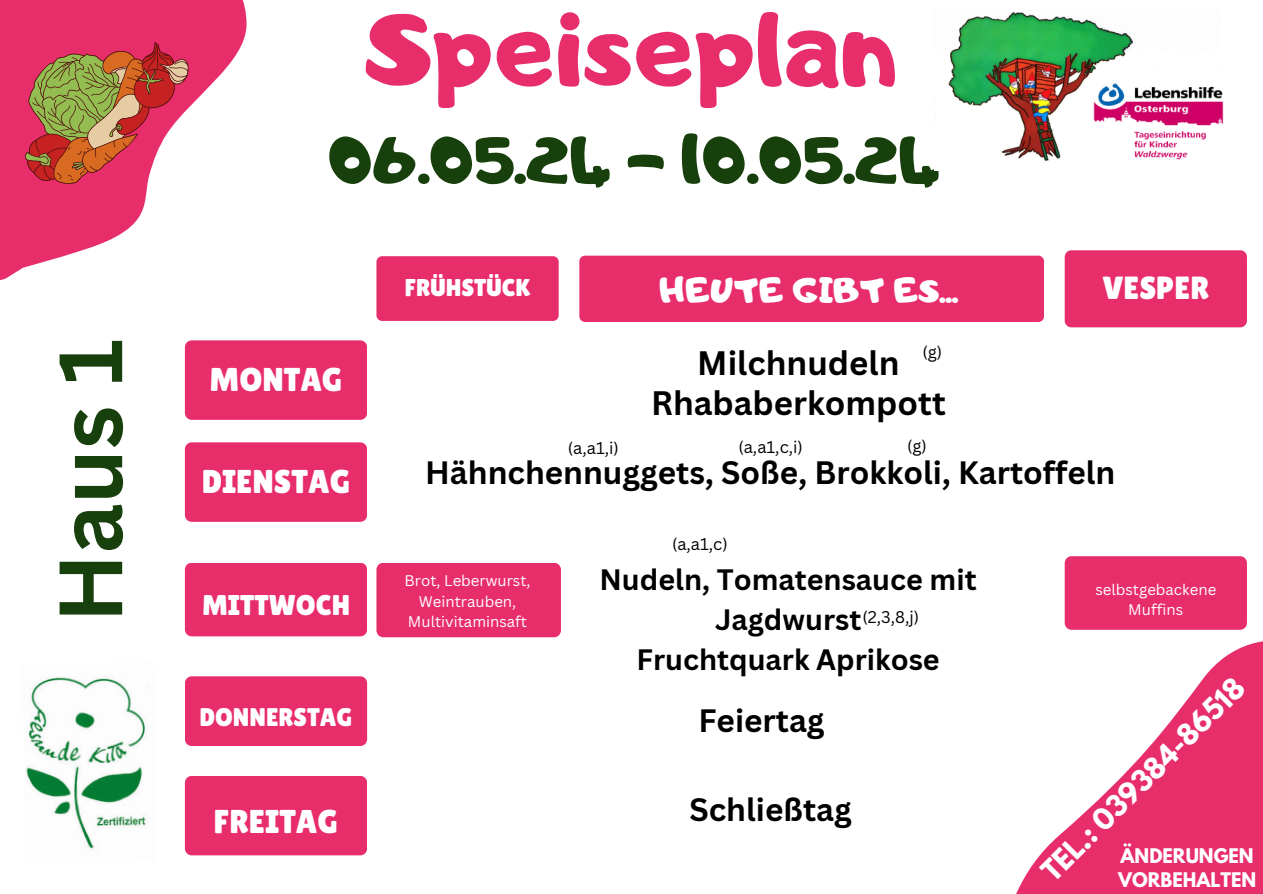
<style>
.page{position:relative;width:1263px;height:894px;background:#fff}
.page>*{position:absolute;margin:0;border:0;box-sizing:border-box;transform-origin:0 0}
.t1{font:108.75px "Adigiana Toybox";color:#e82d6b}
.t2{font:700 87.75px "Canva Sans";color:#18400c}
.t3{font:63.75px "Adigiana Toybox";color:#18400c}
.t4{font:33.9px "Adigiana Toybox";color:#fff}
.t5{font:700 33px/40.5px "Canva Sans";color:#000;text-align:center}
.t6{font:33px "Lilita One";color:#fff}
.t7{font:31.95px "Lilita One";color:#fff}
.t8{font:700 31.5px "Canva Sans";color:#000}
.t9{font:700 28.65px/40px "Canva Sans";color:#000;text-align:center}
.t10{font:28.5px "Lilita One";color:#fff}
.t11{font:700 26.25px "League Spartan";color:#fff}
.t12{font:25.5px "Lilita One";color:#fff}
.t13{font:24.3px "Lilita One";color:#fff}
.t14{font:700 17.85px/24.3px "League Spartan";color:#fff}
.t15{font:16.5px "Canva Sans";color:#000}
.t16{font:15px/20.2px "Canva Sans";color:#fff;text-align:center}
</style>
<div class="page">
<svg style="left:0;top:0;width:247px;height:349px"></svg>
<svg style="left:0;top:0;width:200px;height:208px;background:#d55869"></svg>
<div style="left:185px;top:340px;width:182px;height:79px;background:#e82d6b;border-radius:7px"></div>
<div style="left:185px;top:442px;width:182px;height:79px;background:#e82d6b;border-radius:7px"></div>
<div style="left:185px;top:562px;width:182px;height:74px;background:#e82d6b;border-radius:7px"></div>
<div style="left:185px;top:676px;width:182px;height:69px;background:#e82d6b;border-radius:7px"></div>
<div style="left:185px;top:775px;width:182px;height:80px;background:#e82d6b;border-radius:7px"></div>
<div style="left:579px;top:255px;width:465px;height:67px;background:#e82d6b;border-radius:6px"></div>
<svg style="left:1016px;top:610px;width:247px;height:283px;fill:#e82d6b"></svg>
<img style="left:937px;top:12px;width:287px;height:149px">
<img style="left:26px;top:677px;width:121px;height:172px">
<div style="left:376px;top:256px;width:183px;height:65px;background:#e82d6b;border-radius:6px"></div>
<div style="left:1065px;top:250px;width:182px;height:77px;background:#e82d6b;border-radius:7px"></div>
<div style="left:376px;top:562px;width:185px;height:75px;background:#e82d6b;border-radius:7px"></div>
<div style="left:1065px;top:556px;width:182px;height:73px;background:#e82d6b;border-radius:7px"></div>
<p class="t2" style="left:28px;top:622px;width:285px;rotate:-90deg">Haus 1</p>
<p class="t1" style="left:366px;top:-25px;width:532px">Speiseplan</p>
<p class="t3" style="left:329px;top:118px;width:613px">06.05.24 - 10.05.24</p>
<h1 class="t6" style="left:210px;top:360px;width:134px">MONTAG</h1>
<p class="t6" style="left:202px;top:462px;width:150px">DIENSTAG</p>
<h3 class="t10" style="left:202px;top:589px;width:150px">MITTWOCH</h3>
<h4 class="t12" style="left:200px;top:702px;width:154px">DONNERSTAG</h4>
<h4 class="t6" style="left:214px;top:801px;width:126px">FREITAG</h4>
<p class="t13" style="left:405px;top:274px;width:127px">FRÜHSTÜCK</p>
<p class="t7" style="left:1102px;top:269px;width:108px">VESPER</p>
<p class="t4" style="left:660px;top:268px;width:301px">HEUTE GIBT ES...</p>
<p class="t15" style="left:922px;top:340px;width:21px">(g)</p>
<p class="t5" style="left:651px;top:341px;width:296px">Milchnudeln<br>Rhababerkompott</p>
<p class="t15" style="left:568px;top:436px;width:53px">(a,a1,i)</p>
<p class="t15" style="left:738px;top:435px;width:66px">(a,a1,c,i)</p>
<p class="t15" style="left:907px;top:434px;width:21px">(g)</p>
<p class="t8" style="left:425px;top:450px;width:692px">Hähnchennuggets, Soße, Brokkoli, Kartoffeln</p>
<h6 class="t15" style="left:672px;top:532px;width:57px">(a,a1,c)</h6>
<p class="t9" style="left:599px;top:558px;width:379px">Nudeln, Tomatensauce mit<br>Jagdwurst</p>
<p class="t9" style="left:636px;top:638px;width:305px">Fruchtquark Aprikose</p>
<h4 class="t16" style="left:405px;top:570px;width:127px">Brot, Leberwurst,<br>Weintrauben,<br>Multivitaminsaft</h4>
<h5 class="t16" style="left:1095px;top:578px;width:122px">selbstgebackene<br>Muffins</h5>
<p class="t15" style="left:862px;top:604px;width:58px">(2,3,8,j)</p>
<h2 class="t11" style="left:1037px;top:866px;width:274px;rotate:-45deg">TEL.: 039384-86518</h2>
<p class="t8" style="left:698px;top:697px;width:128px">Feiertag</p>
<p class="t8" style="left:689px;top:787px;width:164px">Schließtag</p>
<h4 class="t14" style="left:1118px;top:845px;width:140px">ÄNDERUNGEN<br>VORBEHALTEN</h4>
</div>
